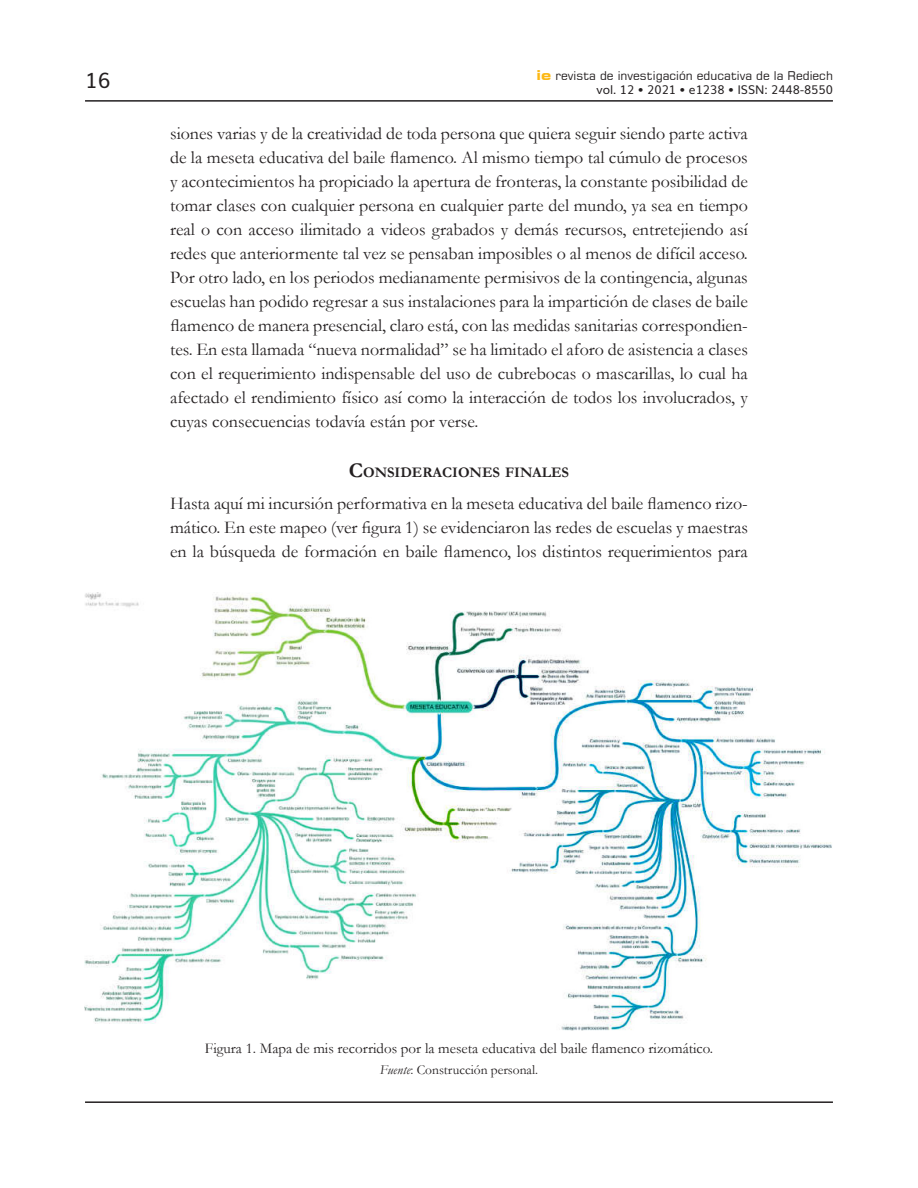
<style>
.page{position:relative;width:918px;height:1188px;background:#fff}
.page>*{position:absolute;margin:0;border:0;box-sizing:border-box;transform-origin:0 0}
.t1{font:21px "Muli";color:#231f20}
.Cuerpo{font:18px/24px "Garamond";color:#231f20;text-align:justify}
.Pie-Figura{font:15px "Garamond";color:#231f20}
.Descanso{font:700 14.7px "Garamond";color:#231f20}
.Nota-Figura{font:13.5px "Garamond";color:#231f20}
.t2{font:12px "Square 721 BT";color:#231f20}
.t3{font:12px "Muli";color:#231f20}
.s1{font-weight:700;font-stretch:expanded;font-size:13.5px;color:#fcb814}
.s2{font-size:21px}
.s3{font-style:italic}
</style>
<div class="page">
<hr style="left:85px;top:100px;width:748px;height:2px;background:#231f20">
<hr style="left:85px;top:1101px;width:748px;height:2px;background:#231f20">
<img style="left:85px;top:593px;width:747px;height:437px">
<p class="t1" style="left:85px;top:64px;width:27px">16</p>
<p class="t2" style="left:537px;top:68px;width:298px"><span class="s1">ie</span> revista de investigación educativa de la Rediech</p>
<p class="t3" style="left:597px;top:80px;width:238px">vol. 12 • 2021 • e1238 • ISSN: 2448-8550</p>
<p class="Cuerpo" style="left:170px;top:121px;width:579px">siones varias y de la creatividad de toda persona que quiera seguir siendo parte activa de la meseta educativa del baile flamenco. Al mismo tiempo tal cúmulo de procesos y acontecimientos ha propiciado la apertura de fronteras, la constante posibilidad de tomar clases con cualquier persona en cualquier parte del mundo, ya sea en tiempo real o con acceso ilimitado a videos grabados y demás recursos, entretejiendo así redes que anteriormente tal vez se pensaban imposibles o al menos de difícil acceso.<br>Por otro lado, en los periodos medianamente permisivos de la contingencia, algunas escuelas han podido regresar a sus instalaciones para la impartición de clases de baile flamenco de manera presencial, claro está, con las medidas sanitarias correspondien&shy;tes. En esta llamada “nueva normalidad” se ha limitado el aforo de asistencia a clases con el requerimiento indispensable del uso de cubrebocas o mascarillas, lo cual ha afectado el rendimiento físico así como la interacción de todos los involucrados, y cuyas consecuencias todavía están por verse.</p>
<p class="Descanso" style="left:349px;top:462px;width:222px"><span class="s2">C</span>ONSIDERACIONES FINALES</p>
<p class="Cuerpo" style="left:170px;top:491px;width:579px">Hasta aquí mi incursión performativa en la meseta educativa del baile flamenco rizo&shy;mático. En este mapeo (ver figura 1) se evidenciaron las redes de escuelas y maestras en la búsqueda de formación en baile flamenco, los distintos requerimientos para</p>
<p class="Pie-Figura" style="left:205px;top:1038px;width:510px">Figura 1. Mapa de mis recorridos por la meseta educativa del baile flamenco rizomático.</p>
<p class="Nota-Figura" style="left:380px;top:1060px;width:160px"><span class="s3">Fuente</span>: Construcción personal.</p>
</div>
